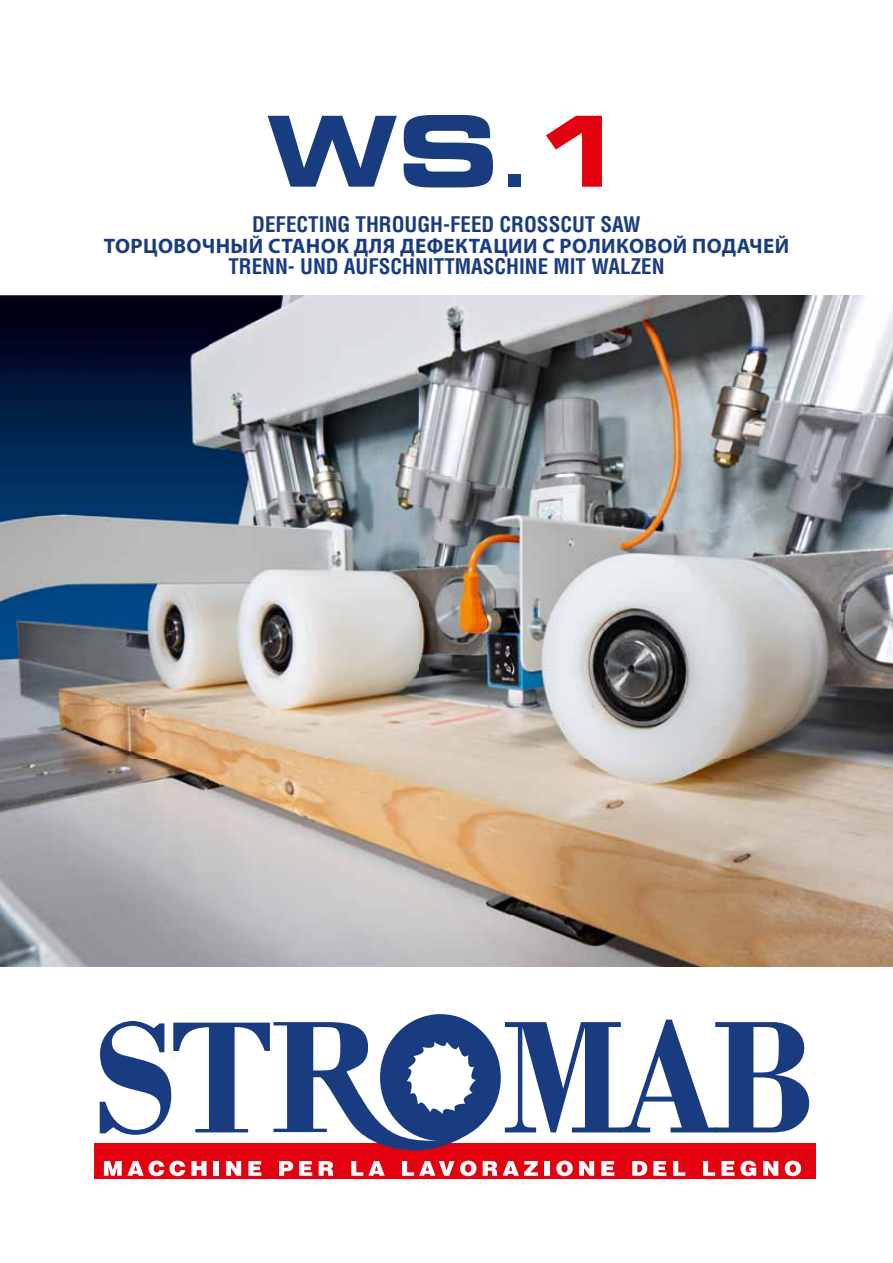
<style>
.page{position:relative;width:893px;height:1263px;background:#fff}
.page>*{position:absolute;margin:0;border:0;box-sizing:border-box;transform-origin:0 0}
.t1{font:97.95px "Eurostile Bold Extended Two";color:#193c81}
.t2{font:700 condensed 21px "Helvetica";color:#193c81}
.t3{font:700 21px "Myriad Pro";letter-spacing:.02em;color:#193c81}
.s1{font-size:61.2px}
.s2{color:#e3000f}
</style>
<div class="page">
<div style="left:94px;top:1143px;width:722px;height:36px;background:#e3000f"></div>
<svg style="left:104px;top:1161px;width:60px;height:15px"></svg>
<svg style="left:170px;top:1161px;width:15px;height:15px"></svg>
<svg style="left:191px;top:1161px;width:16px;height:15px"></svg>
<div style="left:214px;top:1161px;width:5px;height:15px;background:#fff"></div>
<svg style="left:226px;top:1161px;width:15px;height:15px"></svg>
<svg style="left:248px;top:1161px;width:13px;height:15px"></svg>
<svg style="left:279px;top:1161px;width:14px;height:15px"></svg>
<svg style="left:299px;top:1161px;width:13px;height:15px"></svg>
<svg style="left:319px;top:1161px;width:14px;height:15px"></svg>
<svg style="left:351px;top:1161px;width:34px;height:15px"></svg>
<svg style="left:402px;top:1161px;width:74px;height:15px"></svg>
<svg style="left:483px;top:1161px;width:55px;height:15px"></svg>
<div style="left:545px;top:1161px;width:5px;height:15px;background:#fff"></div>
<svg style="left:556px;top:1161px;width:17px;height:15px"></svg>
<svg style="left:579px;top:1161px;width:15px;height:15px"></svg>
<svg style="left:601px;top:1161px;width:13px;height:15px"></svg>
<svg style="left:632px;top:1161px;width:15px;height:15px"></svg>
<svg style="left:653px;top:1161px;width:13px;height:15px"></svg>
<svg style="left:673px;top:1161px;width:12px;height:15px"></svg>
<svg style="left:703px;top:1161px;width:12px;height:15px"></svg>
<svg style="left:722px;top:1161px;width:34px;height:15px"></svg>
<svg style="left:763px;top:1161px;width:15px;height:15px"></svg>
<svg style="left:785px;top:1161px;width:16px;height:15px"></svg>
<svg style="left:100px;top:1014px;width:709px;height:136px"></svg>
<img style="left:0;top:296px;width:893px;height:671px">
<h1 class="t1" style="left:267px;top:82px;width:361px">WS<span class="s1">.</span><span class="s2">1</span></h1>
<p class="t2" style="left:252px;top:211px;width:390px">DEFECTING THROUGH-FEED CROSSCUT SAW</p>
<p class="t3" style="left:104px;top:234px;width:687px">ТОРЦОВОЧНЫЙ СТАНОК ДЛЯ ДЕФЕКТАЦИИ С РОЛИКОВОЙ ПОДАЧЕЙ</p>
<p class="t2" style="left:228px;top:253px;width:438px">TRENN- UND AUFSCHNITTMASCHINE MIT WALZEN</p>
</div>
